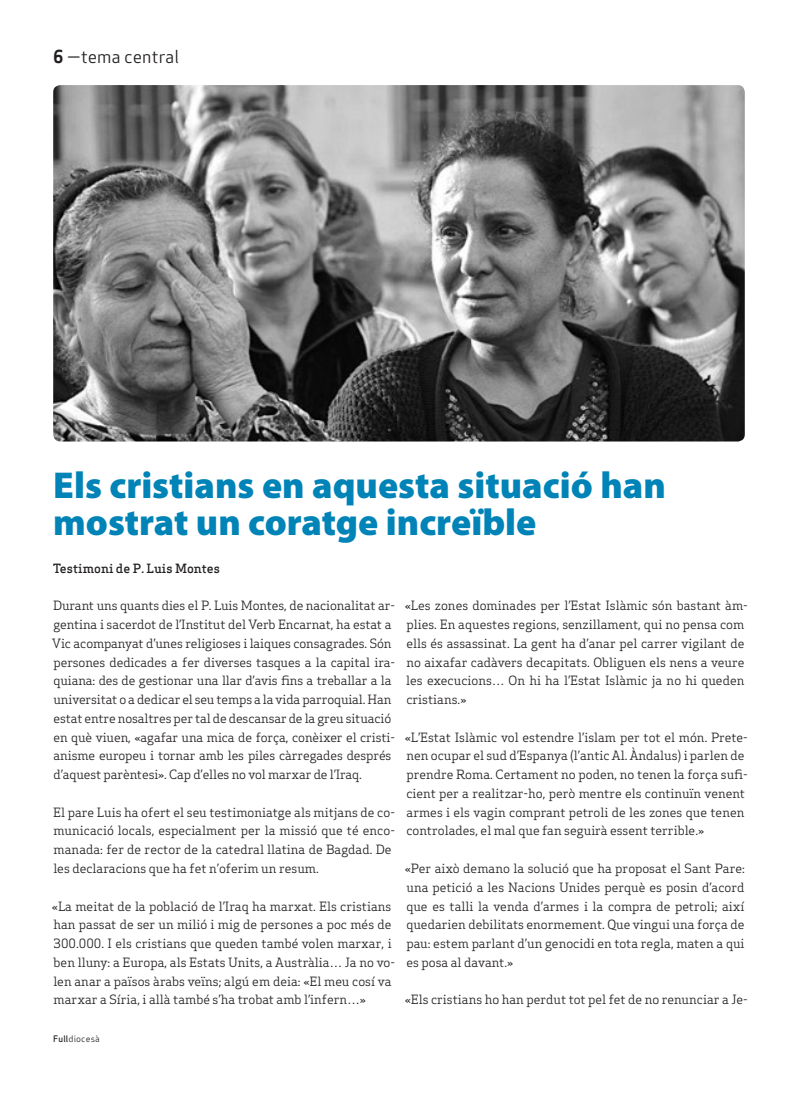
<style>
.page{position:relative;width:798px;height:1099px;background:#fff}
.page>*{position:absolute;margin:0;border:0;box-sizing:border-box;transform-origin:0 0}
.Titulars{font:900 37.5px/37.5px "Myriad Pro";color:#0083b6}
.Capçalera{font:17.5px "Apex Sans Book T";color:#231f20}
.Text_General{font:12.5px/18.8px "Apex Serif";color:#231f20}
.Autors{font:500 12.5px "Apex Serif";color:#231f20}
.Data_Peu{font:8.75px "Apex Sans Book T";letter-spacing:.02em;color:#231f20}
.s1{font-family:"Apex Sans Bold T"}
.s2{font-family:"Apex Sans Medium T"}
</style>
<div class="page">
<img style="left:53px;top:85px;width:691px;height:356px">
<p class="Capçalera" style="left:53px;top:46px;width:127px"><span class="s1">6</span> —tema central</p>
<p class="Titulars" style="left:53px;top:465px;width:614px">Els cristians en aquesta situació han mostrat un coratge increïble</p>
<p class="Autors" style="left:53px;top:560px;width:168px">Testimoni de P. Luis Montes</p>
<p class="Text_General" style="left:52px;top:596px;width:344px">Durant uns quants dies el P. Luis Montes, de nacionalitat ar&shy;gentina i sacerdot de l’Institut del Verb Encarnat, ha estat a Vic acompanyat d’unes religioses i laiques consagrades. Són persones dedicades a fer diverses tasques a la capital ira&shy;quiana: des de gestionar una llar d’avis fins a treballar a la universitat o a dedicar el seu temps a la vida parroquial. Han estat entre nosaltres per tal de descansar de la greu situació en què viuen, «agafar una mica de força, conèixer el cristi&shy;anisme europeu i tornar amb les piles càrregades després d’aquest parèntesi». Cap d’elles no vol marxar de l’Iraq.</p>
<p class="Text_General" style="left:53px;top:802px;width:343px">El pare Luis ha ofert el seu testimoniatge als mitjans de co&shy;municació locals, especialment per la missió que té enco&shy;manada: fer de rector de la catedral llatina de Bagdad. De les declaracions que ha fet n’oferim un resum.</p>
<p class="Text_General" style="left:52px;top:896px;width:344px">«La meitat de la població de l’Iraq ha marxat. Els cristians han passat de ser un milió i mig de persones a poc més de 300.000. I els cristians que queden també volen marxar, i ben lluny: a Europa, als Estats Units, a Austràlia… Ja no vo&shy;len anar a països àrabs veïns; algú em deia: «El meu cosí va marxar a Síria, i allà també s’ha trobat amb l’infern…»</p>
<p class="Data_Peu" style="left:53px;top:1032px;width:48px"><span class="s2">Full</span>diocesà</p>
<p class="Text_General" style="left:404px;top:596px;width:344px">«Les zones dominades per l’Estat Islàmic són bastant àm&shy;plies. En aquestes regions, senzillament, qui no pensa com ells és assassinat. La gent ha d’anar pel carrer vigilant de no aixafar cadàvers decapitats. Obliguen els nens a veure les execucions… On hi ha l’Estat Islàmic ja no hi queden cristians.»</p>
<p class="Text_General" style="left:404px;top:727px;width:344px">«L’Estat Islàmic vol estendre l’islam per tot el món. Prete&shy;nen ocupar el sud d’Espanya (l’antic Al. Àndalus) i parlen de prendre Roma. Certament no poden, no tenen la força sufi&shy;cient per a realitzar-ho, però mentre els continuïn venent armes i els vagin comprant petroli de les zones que tenen controlades, el mal que fan seguirà essent terrible.»</p>
<p class="Text_General" style="left:404px;top:858px;width:341px;text-align:justify">«Per això demano la solució que ha proposat el Sant Pare: una petició a les Nacions Unides perquè es posin d’acord que es talli la venda d’armes i la compra de petroli; així quedarien debilitats enormement. Que vingui una força de pau: estem parlant d’un genocidi en tota regla, maten a qui es posa al davant.»</p>
<p class="Text_General" style="left:404px;top:990px;width:344px">«Els cristians ho han perdut tot pel fet de no renunciar a Je-</p>
</div>
